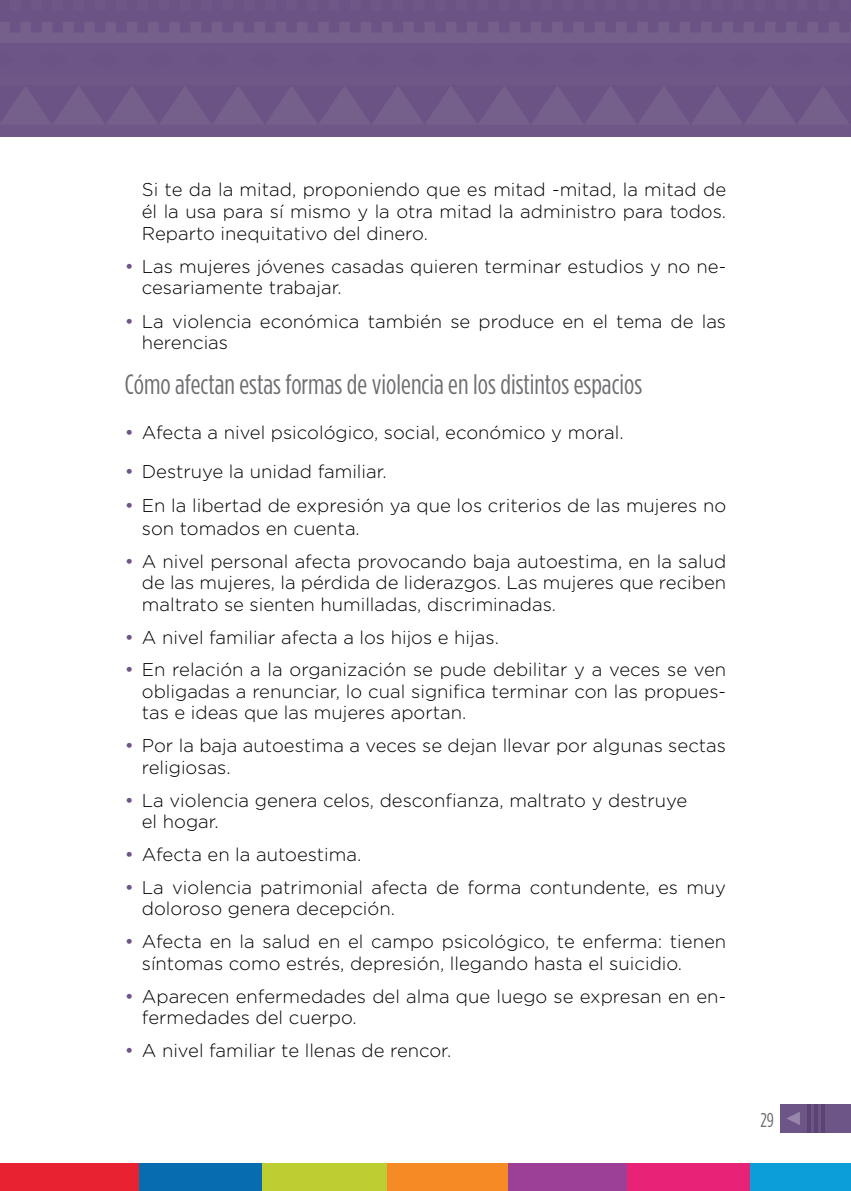
<style>
.page{position:relative;width:851px;height:1191px;background:#fff}
.page>*{position:absolute;margin:0;border:0;box-sizing:border-box;transform-origin:0 0}
.t1{font:28px "Gotham Condensed";color:#6d6e71}
.t2{font:20px "Gotham Condensed";color:#6d6e71}
.t3{font:300 18.4px/21.4px "Gotham Rounded";color:#000}
.s1{font-weight:400;font-size:19px;color:#6e5588}
</style>
<div class="page">
<div style="left:0;top:0;width:850px;height:137px;background:#6e5588"></div>
<hr style="left:0;top:1164px;width:3px;height:27px;background:#e82230">
<div style="left:1px;top:1164px;width:139px;height:27px;background:#e82230"></div>
<div style="left:505px;top:1164px;width:124px;height:27px;background:#9b3f97"></div>
<div style="left:627px;top:1164px;width:124px;height:27px;background:#e82277"></div>
<div style="left:750px;top:1164px;width:100px;height:27px;background:#0c9ed9"></div>
<div style="left:384px;top:1164px;width:123px;height:27px;background:#f68b26"></div>
<div style="left:140px;top:1164px;width:124px;height:27px;background:#076db0"></div>
<div style="left:263px;top:1164px;width:123px;height:27px;background:#bcce32"></div>
<svg style="left:780px;top:1104px;width:70px;height:28px;background:#6b5285"></svg>
<svg style="left:787px;top:1112px;width:12px;height:13px"></svg>
<svg style="left:821px;top:1104px;width:3px;height:28px"></svg>
<svg style="left:0;top:22px;width:850px;height:21px"></svg>
<svg style="left:1px;top:87px;width:847px;height:37px"></svg>
<p class="t3" style="left:142px;top:178px;width:585px;text-align:justify">Si te da la mitad, proponiendo que es mitad -mitad, la mitad de él la usa para sí mismo y la otra mitad la administro para todos.<br>Reparto inequitativo del dinero.</p>
<p class="t3" style="left:142px;top:254px;width:586px;text-indent:-17px"><span class="s1">•</span> Las mujeres jóvenes casadas quieren terminar estudios y no ne&shy;cesariamente trabajar.</p>
<p class="t3" style="left:142px;top:309px;width:585px;text-indent:-17px"><span class="s1">•</span> La violencia económica también se produce en el tema de las herencias</p>
<h1 class="t1" style="left:125px;top:368px;width:519px">Cómo afectan estas formas de violencia en los distintos espacios</h1>
<p class="t3" style="left:125px;top:421px;width:500px"><span class="s1">•</span> Afecta a nivel psicológico, social, económico y moral.</p>
<p class="t3" style="left:125px;top:460px;width:263px"><span class="s1">•</span> Destruye la unidad familiar.</p>
<p class="t3" style="left:142px;top:494px;width:585px;line-height:22.4px;text-indent:-17px"><span class="s1">•</span> En la libertad de expresión ya que los criterios de las mujeres no son tomados en cuenta.</p>
<p class="t3" style="left:142px;top:549px;width:585px;text-align:justify;text-indent:-17px"><span class="s1">•</span> A nivel personal afecta provocando baja autoestima, en la salud de las mujeres, la pérdida de liderazgos. Las mujeres que reciben maltrato se sienten humilladas, discriminadas.</p>
<p class="t3" style="left:125px;top:625px;width:375px"><span class="s1">•</span> A nivel familiar afecta a los hijos e hijas.</p>
<p class="t3" style="left:142px;top:658px;width:585px;text-align:justify;text-indent:-17px"><span class="s1">•</span> En relación a la organización se pude debilitar y a veces se ven obligadas a renunciar, lo cual significa terminar con las propues&shy;tas e ideas que las mujeres aportan.</p>
<p class="t3" style="left:142px;top:734px;width:585px;text-indent:-17px"><span class="s1">•</span> Por la baja autoestima a veces se dejan llevar por algunas sectas religiosas.</p>
<p class="t3" style="left:142px;top:788px;width:547px;text-indent:-17px"><span class="s1">•</span> La violencia genera celos, desconfianza, maltrato y destruye el hogar.</p>
<p class="t3" style="left:125px;top:843px;width:238px"><span class="s1">•</span> Afecta en la autoestima.</p>
<p class="t3" style="left:142px;top:875px;width:585px;text-indent:-17px"><span class="s1">•</span> La violencia patrimonial afecta de forma contundente, es muy doloroso genera decepción.</p>
<p class="t3" style="left:142px;top:930px;width:585px;text-indent:-17px"><span class="s1">•</span> Afecta en la salud en el campo psicológico, te enferma: tienen síntomas como estrés, depresión, llegando hasta el suicidio.</p>
<p class="t3" style="left:142px;top:984px;width:585px;text-indent:-17px"><span class="s1">•</span> Aparecen enfermedades del alma que luego se expresan en en&shy;fermedades del cuerpo.</p>
<p class="t3" style="left:125px;top:1038px;width:328px"><span class="s1">•</span> A nivel familiar te llenas de rencor.</p>
<p class="t2" style="left:760px;top:1108px;width:15px">29</p>
</div>
